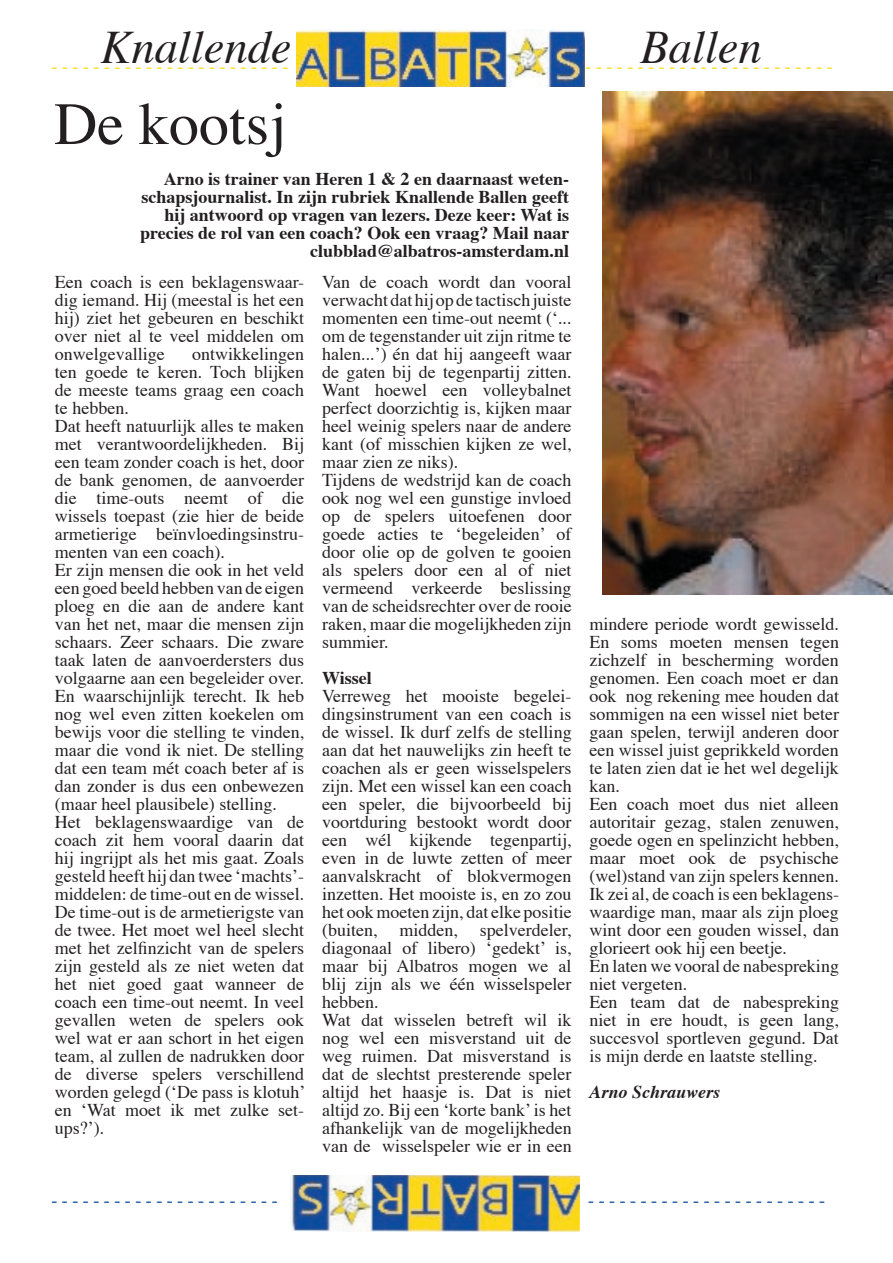
<style>
.page{position:relative;width:893px;height:1263px;background:#fff}
.page>*{position:absolute;margin:0;border:0;box-sizing:border-box;transform-origin:0 0}
.t1{font:60px "Times";color:#231f20}
.t2{font:italic 46.5px "Times";color:#231f20}
.t3{font:18px/18px "Times";color:#231f20}
.t4{font:700 18px/18px "Times";color:#231f20;text-align:right}
.t5{font:18px "Times";color:#ffda19}
.t6{font:18px "Times";color:#0f4da1}
.t7{font:italic 700 18px "Times";color:#231f20}
</style>
<div class="page">
<img style="left:290px;top:1175px;width:290px;height:57px">
<img style="left:297px;top:30px;width:288px;height:56px">
<img style="left:603px;top:91px;width:290px;height:503px">
<h2 class="t2" style="left:100px;top:19px;width:193px">Knallende</h2>
<h2 class="t2" style="left:640px;top:19px;width:123px">Ballen</h2>
<h1 class="t1" style="left:54px;top:86px;width:233px">De kootsj</h1>
<p class="t4" style="left:140px;top:170px;width:431px">Arno is trainer van Heren 1 &amp; 2 en daarnaast weten&shy;schapsjournalist. In zijn rubriek Knallende Ballen geeft hij antwoord op vragen van lezers. Deze keer: Wat is precies de rol van een coach? Ook een vraag? Mail naar clubblad@albatros-amsterdam.nl</p>
<p class="t5" style="left:52px;top:55px;width:238px">- - - - - - - - - - - - - - - - - - - - - - -</p>
<p class="t5" style="left:585px;top:55px;width:249px">- - - - - - - - - - - - - - - - - - - - - - - -</p>
<p class="t3" style="left:55px;top:274px;width:251px;text-align:justify">Een coach is een beklagenswaar&shy;dig iemand. Hij (meestal is het een hij) ziet het gebeuren en beschikt over niet al te veel middelen om onwelgevallige</p>
<p class="t3" style="left:55px;top:346px;width:252px;text-indent:137px">ontwikkelingen ten goede te keren. Toch blijken de meeste teams graag een coach te hebben.<br>Dat heeft natuurlijk alles te maken met verantwoordelijkheden. Bij een team zonder coach is het, door de bank genomen, de aanvoerder die time-outs neemt of die wissels toepast (zie hier de beide armetierige beïnvloedingsinstru&shy;menten van een coach).<br>Er zijn mensen die ook in het veld een goed beeld hebben van de eigen ploeg en die aan de andere kant van het net, maar die mensen zijn schaars. Zeer schaars. Die zware taak laten de aanvoerdersters dus volgaarne aan een begeleider over.<br>En waarschijnlijk terecht. Ik heb nog wel even zitten koekelen om bewijs voor die stelling te vinden, maar die vond ik niet. De stelling dat een team mét coach beter af is dan zonder is dus een onbewezen (maar heel plausibele) stelling.<br>Het beklagenswaardige van de coach zit hem vooral daarin dat hij ingrijpt als het mis gaat. Zoals gesteld heeft hij dan twee ʻmachtsʼ&shy;middelen: de time-out en de wissel.<br>De time-out is de armetierigste van de twee. Het moet wel heel slecht met het zelfinzicht van de spelers zijn gesteld als ze niet weten dat het niet goed gaat wanneer de coach een time-out neemt. In veel gevallen weten de spelers ook wel wat er aan schort in het eigen team, al zullen de nadrukken door de diverse spelers verschillend worden gelegd (ʻDe pass is klotuhʼ en ʻWat moet ik met zulke set&shy;ups?ʼ).</p>
<p class="t3" style="left:322px;top:274px;width:251px">Van de coach wordt dan vooral verwacht dat hij op de tactisch juiste momenten een time-out neemt (ʻ... om de tegenstander uit zijn ritme te halen...ʼ) én dat hij aangeeft waar de gaten bij de tegenpartij zitten.<br>Want hoewel een volleybalnet perfect doorzichtig is, kijken maar heel weinig spelers naar de andere kant (of misschien kijken ze wel, maar zien ze niks).<br>Tijdens de wedstrijd kan de coach ook nog wel een gunstige invloed op de spelers uitoefenen door goede acties te ʻbegeleidenʼ of door olie op de golven te gooien als spelers door een al of niet vermeend verkeerde beslissing van de scheidsrechter over de rooie raken, maar die mogelijkheden zijn summier.</p>
<p class="t4" style="left:322px;top:670px;width:51px">Wissel</p>
<p class="t3" style="left:322px;top:688px;width:251px">Verreweg het mooiste begelei&shy;dingsinstrument van een coach is de wissel. Ik durf zelfs de stelling aan dat het nauwelijks zin heeft te coachen als er geen wisselspelers zijn. Met een wissel kan een coach een speler, die bijvoorbeeld bij voortduring bestookt wordt door een wél kijkende tegenpartij, even in de luwte zetten of meer aanvalskracht of blokvermogen inzetten. Het mooiste is, en zo zou het ook moeten zijn, dat elke positie (buiten, midden, spelverdeler, diagonaal of libero) ʻgedektʼ is, maar bij Albatros mogen we al blij zijn als we één wisselspeler hebben.<br>Wat dat wisselen betreft wil ik nog wel een misverstand uit de weg ruimen. Dat misverstand is dat de slechtst presterende speler altijd het haasje is. Dat is niet altijd zo. Bij een ʻkorte bankʼ is het afhankelijk van de mogelijkheden van de wisselspeler wie er in een</p>
<p class="t3" style="left:590px;top:616px;width:251px">mindere periode wordt gewisseld.<br>En soms moeten mensen tegen zichzelf in bescherming worden genomen. Een coach moet er dan ook nog rekening mee houden dat sommigen na een wissel niet beter gaan spelen, terwijl anderen door een wissel juist geprikkeld worden te laten zien dat ie het wel degelijk kan.<br>Een coach moet dus niet alleen autoritair gezag, stalen zenuwen, goede ogen en spelinzicht hebben, maar moet ook de psychische (wel)stand van zijn spelers kennen.<br>Ik zei al, de coach is een beklagens&shy;waardige man, maar als zijn ploeg wint door een gouden wissel, dan glorieert ook hij een beetje.<br>En laten we vooral de nabespreking niet vergeten.<br>Een team dat de nabespreking niet in ere houdt, is geen lang, succesvol sportleven gegund. Dat is mijn derde en laatste stelling.</p>
<p class="t7" style="left:590px;top:1080px;width:132px">Arno Schrauwers</p>
<p class="t6" style="left:51px;top:1189px;width:228px">- - - - - - - - - - - - - - - - - - - - - -</p>
<p class="t6" style="left:588px;top:1189px;width:238px">- - - - - - - - - - - - - - - - - - - - - - -</p>
</div>
